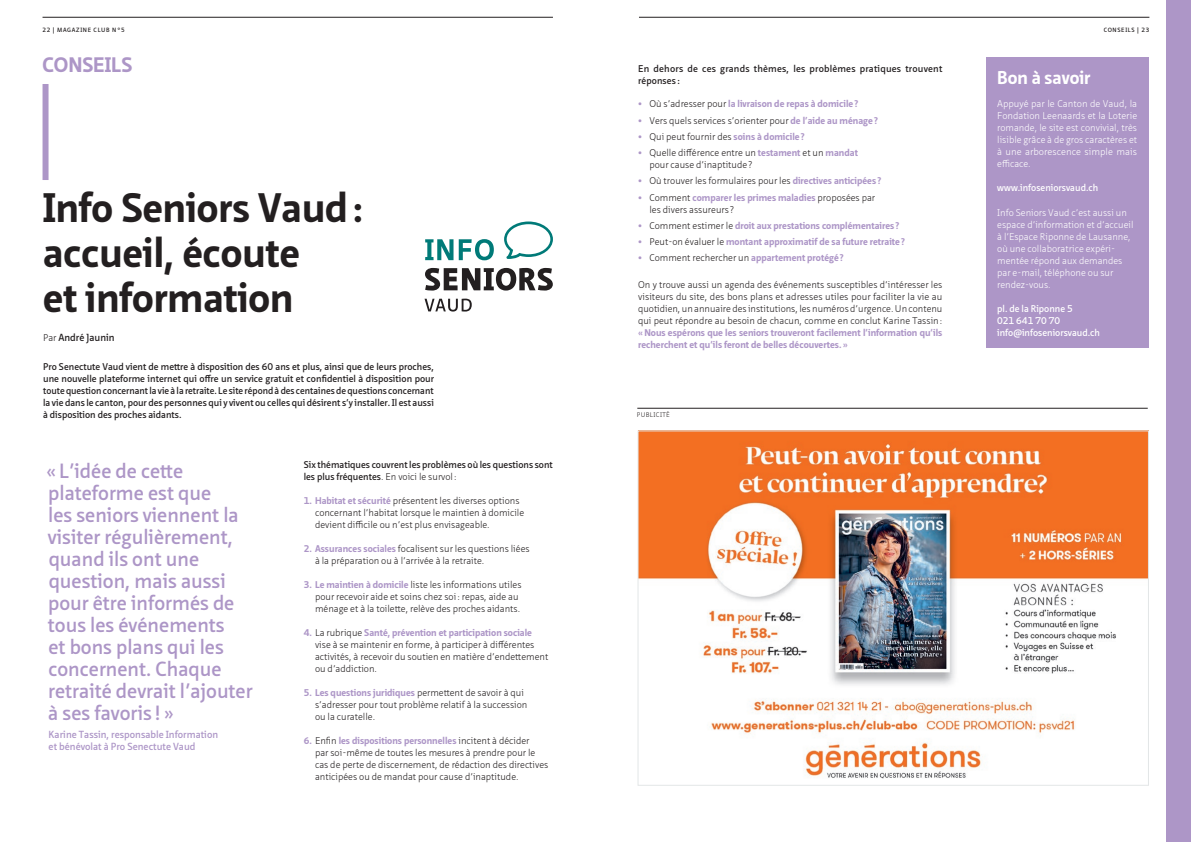
<style>
.page{position:relative;width:1191px;height:842px;background:#fff}
.page>*{position:absolute;margin:0;border:0;box-sizing:border-box;transform-origin:0 0}
.T1{font:700 40px/45px "Neue Sans Pro";color:#231f20}
.T_SECTION{font:700 20.4px "Neue Sans Pro";color:#ad96c7}
.EXERGUE{font:600 20px/22px "Neue Sans Pro";color:#ad96c7}
.t1{font:700 18px "Neue Sans Pro";color:#fff}
.EXERGUE-2{font:600 10px/12px "Neue Sans Pro";color:#ad96c7}
.T1-2{font:600 10px "Neue Sans Pro";color:#231f20}
.TXT{font:300 9.5px/12px "Neue Sans Pro";color:#231f20}
.INTER-TITRE{font:600 9.5px/12px "Neue Sans Pro";color:#231f20;text-align:justify}
.t2{font:300 9.5px/12px "Neue Sans Pro";color:#fff;text-align:justify}
.t3{font:700 9.5px "Neue Sans Pro";color:#ad96c7}
.TXT-2{font:600 9.5px/12px "Neue Sans Pro";color:#231f20}
.t4{font:600 9.5px/12px "Neue Sans Pro";color:#fff}
.TXT-3{font:600 9.5px/12px "Neue Sans Pro";letter-spacing:.02em;color:#231f20}
.TXT-4{font:300 6.5px "Neue Sans Pro";letter-spacing:.05em;color:#231f20}
.t5{font:600 6px "Neue Sans Pro";letter-spacing:.11em;color:#231f20}
.s1{font-weight:300;font-size:9.5px}
.s2{font-weight:300}
.s3{font-weight:700;color:#ad96c7}
.s4{font-weight:300;color:#231f20}
</style>
<div class="page">
<div style="left:43px;top:84px;width:6px;height:96px;background:#ad96c7"></div>
<div style="left:986px;top:57px;width:162px;height:290px;background:#ad96c7"></div>
<svg style="left:425px;top:239px;width:28px;height:21px"></svg>
<svg style="left:459px;top:239px;width:35px;height:21px"></svg>
<svg style="left:424px;top:299px;width:48px;height:13px"></svg>
<svg style="left:425px;top:268px;width:128px;height:23px"></svg>
<svg style="left:504px;top:221px;width:49px;height:38px"></svg>
<hr style="left:637px;top:408px;width:510px;height:1px;background:#231f20">
<hr style="left:43px;top:17px;width:510px;height:1px;background:#231f20">
<hr style="left:639px;top:17px;width:510px;height:1px;background:#231f20">
<div style="left:1165px;top:0;width:26px;height:842px;background:#ad96c7"></div>
<img style="left:640px;top:433px;width:506px;height:346px">
<p class="t5" style="left:43px;top:26px;width:84px">22 | MAGAZINE CLUB N°5</p>
<p class="t5" style="left:1103px;top:26px;width:47px">CONSEILS | 23</p>
<p class="T_SECTION" style="left:43px;top:52px;width:91px">CONSEILS</p>
<p class="T1" style="left:43px;top:185px;width:321px">Info Seniors Vaud: accueil, écoute<br>et information</p>
<p class="T1-2" style="left:43px;top:331px;width:73px"><span class="s1">Par</span> André Jaunin</p>
<p class="INTER-TITRE" style="left:43px;top:361px;width:392px">Pro Senectute Vaud vient de mettre à disposition des 60 ans et plus, ainsi que de leurs proches, une nouvelle plateforme internet qui offre un service gratuit et confidentiel à disposition pour toute question concernant la vie à la retraite. Le site répond à des centaines de questions concernant la vie dans le canton, pour des personnes qui y vivent ou celles qui désirent s’y installer. Il est aussi à disposition des proches aidants.</p>
<p class="EXERGUE" style="left:46px;top:460px;width:208px">«L’idée de cette plateforme est que<br>les seniors viennent la visiter régulièrement, quand ils ont une question, mais aussi pour être informés de tous les événements<br>et bons plans qui les concernent. Chaque retraité devrait l’ajouter à ses favoris !»</p>
<p class="EXERGUE-2" style="left:49px;top:728px;width:171px">Karine Tassin, responsable Information et bénévolat à Pro Senectute Vaud</p>
<p class="TXT-2" style="left:304px;top:459px;width:251px">Six thématiques couvrent les problèmes où les questions sont les plus fréquentes<span class="s2">. En voici le survol:</span></p>
<p class="TXT" style="left:315px;top:494px;width:211px;text-indent:-11px"><span class="s3">1. Habitat et sécurité</span> présentent les diverses options concernant l’habitat lorsque le maintien à domicile devient difficile ou n’est plus envisageable.</p>
<p class="TXT" style="left:315px;top:542px;width:216px;text-indent:-11px"><span class="s3">2. Assurances sociales</span> focalisent sur les questions liées à la préparation ou à l’arrivée à la retraite.</p>
<p class="TXT" style="left:315px;top:578px;width:208px;text-indent:-11px"><span class="s3">3. Le maintien à domicile</span> liste les informations utiles pour recevoir aide et soins chez soi: repas, aide au ménage et à la toilette, relève des proches aidants.</p>
<p class="TXT" style="left:315px;top:626px;width:235px;text-indent:-11px"><span class="s3">4.</span> La rubrique <span class="s3">Santé, prévention et participation sociale </span>vise à se maintenir en forme, à participer à différentes activités, à recevoir du soutien en matière d’endettement ou d’addiction.</p>
<p class="TXT" style="left:315px;top:686px;width:214px;text-indent:-11px"><span class="s3">5. Les questions juridiques</span> permettent de savoir à qui s’adresser pour tout problème relatif à la succession ou la curatelle.</p>
<p class="TXT" style="left:315px;top:734px;width:235px;text-indent:-11px"><span class="s3">6.</span> Enfin <span class="s3">les dispositions personnelles</span> incitent à décider<br>par soi-même de toutes les mesures à prendre pour le cas de perte de discernement, de rédaction des directives anticipées ou de mandat pour cause d’inaptitude.</p>
<p class="TXT-3" style="left:638px;top:63px;width:306px">En dehors de ces grands thèmes, les problèmes pratiques trouvent réponses :</p>
<p class="t3" style="left:638px;top:98px;width:222px">• <span class="s4">Où s’adresser pour</span> la livraison de repas à domicile?</p>
<p class="TXT" style="left:638px;top:114px;width:241px"><span class="s3">•</span> Vers quels services s’orienter pour <span class="s3">de l’aide au ménage?</span></p>
<p class="TXT" style="left:638px;top:130px;width:168px"><span class="s3">•</span> Qui peut fournir des <span class="s3">soins à domicile?</span></p>
<p class="TXT" style="left:649px;top:147px;width:210px;text-indent:-11px"><span class="s3">•</span> Quelle différence entre un <span class="s3">testament</span> et un <span class="s3">mandat </span>pour cause d’inaptitude?</p>
<p class="TXT" style="left:638px;top:175px;width:245px"><span class="s3">•</span> Où trouver les formulaires pour les <span class="s3">directives anticipées ?</span></p>
<p class="TXT" style="left:649px;top:191px;width:227px;text-indent:-11px"><span class="s3">•</span> Comment <span class="s3">comparer les primes maladies</span> proposées par les divers assureurs ?</p>
<p class="t3" style="left:638px;top:219px;width:263px">• <span class="s4">Comment estimer le</span> droit aux prestations complémentaires ?</p>
<p class="t3" style="left:638px;top:236px;width:269px">• <span class="s4">Peut-on évaluer le</span> montant approximatif de sa future retraite?</p>
<p class="t3" style="left:638px;top:252px;width:207px">• <span class="s4">Comment rechercher un</span> appartement protégé?</p>
<p class="TXT" style="left:638px;top:278px;width:306px;text-align:justify">On y trouve aussi un agenda des événements susceptibles d’intéresser les visiteurs du site, des bons plans et adresses utiles pour faciliter la vie au quotidien, un annuaire des institutions, les numéros d’urgence. Un contenu qui peut répondre au besoin de chacun, comme en conclut Karine Tassin: <span class="s3">«Nous espérons que les seniors trouveront facilement l’information qu’ils recherchent et qu’ils feront de belles découvertes.»</span></p>
<p class="TXT-4" style="left:637px;top:410px;width:35px">PUBLICITÉ</p>
<h3 class="t1" style="left:997px;top:66px;width:95px">Bon à savoir</h3>
<p class="t2" style="left:997px;top:98px;width:141px">Appuyé par le Canton de Vaud, la Fondation Leenaards et la Loterie romande, le site est convivial, très lisible grâce à de gros caractères et à une arborescence simple mais efficace.</p>
<p class="t4" style="left:997px;top:181px;width:103px">www.infoseniorsvaud.ch</p>
<p class="t2" style="left:997px;top:206px;width:138px;text-align:left">Info Seniors Vaud c’est aussi un espace d’information et d’accueil à l’Espace Riponne de Lausanne, où une collaboratrice expéri&shy;mentée répond aux demandes par e-mail, téléphone ou sur rendez-vous.</p>
<p class="t4" style="left:997px;top:303px;width:104px">pl. de la Riponne 5<br>021 641 70 70 info@infoseniorsvaud.ch</p>
</div>
